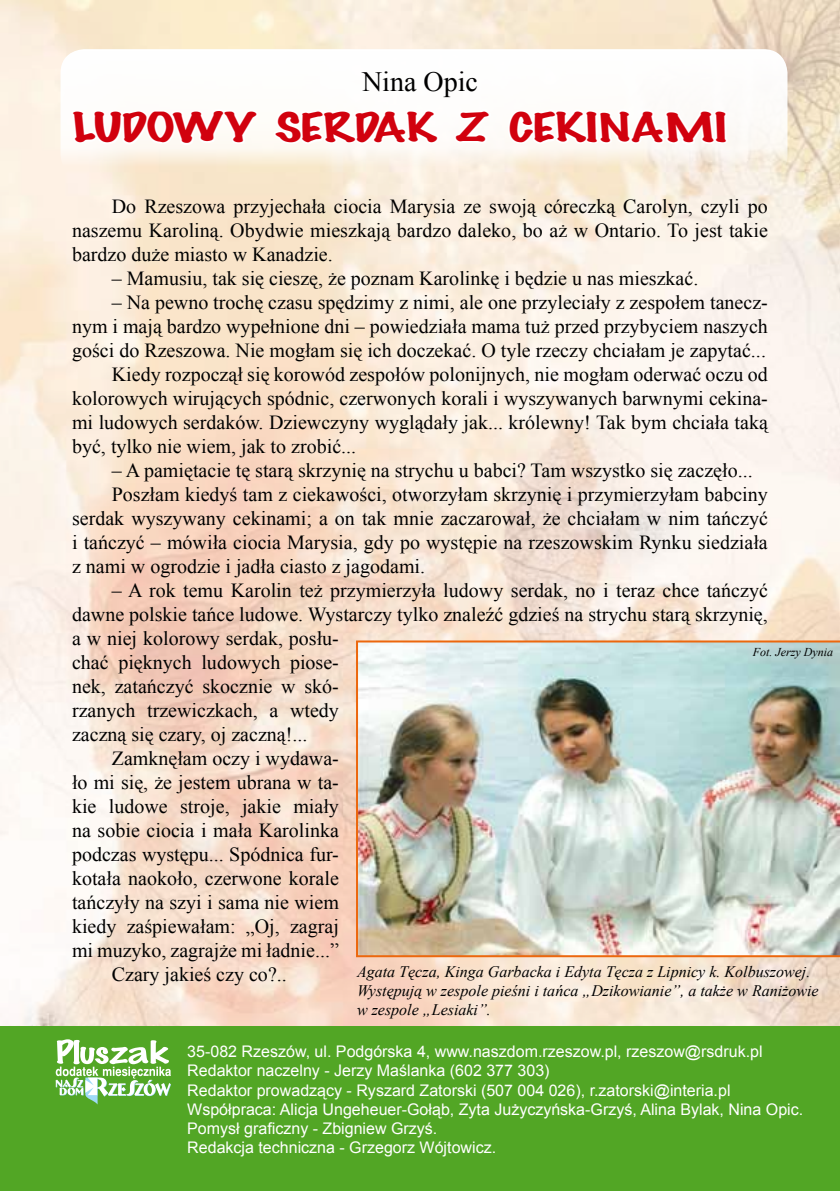
<style>
.page{position:relative;width:840px;height:1191px;background:#fff}
.page>*{position:absolute;margin:0;border:0;box-sizing:border-box;transform-origin:0 0}
.t1{font:40px "FL Pismo Reczne 6";color:#d1010e}
.t2{font:28px "Times New Roman";color:#000}
.t3{font:20px/24px "Times New Roman";color:#000;text-align:justify}
.t4{font:16px/19.2px "Arial";color:#fff}
.t5{font:italic 16px/19.2px "Times New Roman";color:#000}
.t6{font:italic 12px "Times New Roman";color:#000}
</style>
<div class="page">
<svg style="left:60px;top:49px;width:727px;height:130px"></svg>
<div style="left:0;top:1026px;width:839px;height:165px;background:#52a625"></div>
<svg style="left:55px;top:1039px;width:116px;height:65px"></svg>
<svg style="left:68px;top:0;width:193px;height:199px"></svg>
<svg style="left:271px;top:0;width:171px;height:276px"></svg>
<svg style="left:452px;top:106px;width:40px;height:40px"></svg>
<svg style="left:505px;top:0;width:226px;height:276px"></svg>
<img style="left:356px;top:640px;width:483px;height:317px">
<h2 class="t2" style="left:362px;top:63px;width:117px">Nina Opic</h2>
<h1 class="t1" style="left:72px;top:105px;width:656px">LUDOWY SERDAK Z CEKINAMI</h1>
<p class="t3" style="left:72px;top:194px;width:697px;text-indent:40px">Do Rzeszowa przyjechała ciocia Marysia ze swoją córeczką Carolyn, czyli po naszemu Karoliną. Obydwie mieszkają bardzo daleko, bo aż w Ontario. To jest takie bardzo duże miasto w Kanadzie.</p>
<p class="t3" style="left:112px;top:266px;width:587px">– Mamusiu, tak się cieszę, że poznam Karolinkę i będzie u nas mieszkać.</p>
<p class="t3" style="left:112px;top:290px;width:657px">– Na pewno trochę czasu spędzimy z nimi, ale one przyleciały z zespołem tanecz-</p>
<p class="t3" style="left:72px;top:314px;width:697px">nym i mają bardzo wypełnione dni – powiedziała mama tuż przed przybyciem naszych</p>
<p class="t3" style="left:72px;top:338px;width:695px">gości do Rzeszowa. Nie mogłam się ich doczekać. O tyle rzeczy chciałam je zapytać...</p>
<p class="t3" style="left:112px;top:362px;width:657px">Kiedy rozpoczął się korowód zespołów polonijnych, nie mogłam oderwać oczu od</p>
<p class="t3" style="left:72px;top:386px;width:697px">kolorowych wirujących spódnic, czerwonych korali i wyszywanych barwnymi cekina-</p>
<p class="t3" style="left:72px;top:410px;width:697px">mi ludowych serdaków. Dziewczyny wyglądały jak... królewny! Tak bym chciała taką</p>
<p class="t3" style="left:72px;top:434px;width:285px">być, tylko nie wiem, jak to zrobić...</p>
<p class="t3" style="left:112px;top:458px;width:642px">– A pamiętacie tę starą skrzynię na strychu u babci? Tam wszystko się zaczęło...</p>
<p class="t3" style="left:112px;top:482px;width:657px">Poszłam kiedyś tam z ciekawości, otworzyłam skrzynię i przymierzyłam babciny</p>
<p class="t3" style="left:72px;top:506px;width:697px">serdak wyszywany cekinami; a on tak mnie zaczarował, że chciałam w nim tańczyć</p>
<p class="t3" style="left:72px;top:530px;width:697px">i tańczyć – mówiła ciocia Marysia, gdy po występie na rzeszowskim Rynku siedziała</p>
<p class="t3" style="left:72px;top:554px;width:354px">z nami w ogrodzie i jadła ciasto z jagodami.</p>
<p class="t3" style="left:112px;top:578px;width:657px">– A rok temu Karolin też przymierzyła ludowy serdak, no i teraz chce tańczyć</p>
<p class="t3" style="left:72px;top:602px;width:697px">dawne polskie tańce ludowe. Wystarczy tylko znaleźć gdzieś na strychu starą skrzynię,</p>
<p class="t3" style="left:72px;top:626px;width:268px">a w niej kolorowy serdak, posłu-</p>
<p class="t3" style="left:72px;top:650px;width:268px">chać pięknych ludowych piose-</p>
<p class="t3" style="left:72px;top:674px;width:268px">nek, zatańczyć skocznie w skó-</p>
<p class="t3" style="left:72px;top:698px;width:268px">rzanych trzewiczkach, a wtedy</p>
<p class="t3" style="left:72px;top:722px;width:237px">zaczną się czary, oj zaczną!...</p>
<p class="t3" style="left:112px;top:746px;width:228px">Zamknęłam oczy i wydawa-</p>
<p class="t3" style="left:72px;top:770px;width:268px">ło mi się, że jestem ubrana w ta-</p>
<p class="t3" style="left:72px;top:794px;width:268px">kie ludowe stroje, jakie miały</p>
<p class="t3" style="left:72px;top:818px;width:268px">na sobie ciocia i mała Karolinka</p>
<p class="t3" style="left:72px;top:842px;width:268px">podczas występu... Spódnica fur-</p>
<p class="t3" style="left:72px;top:866px;width:268px">kotała naokoło, czerwone korale</p>
<p class="t3" style="left:72px;top:890px;width:268px">tańczyły na szyi i sama nie wiem</p>
<p class="t3" style="left:72px;top:914px;width:268px">kiedy zaśpiewałam: „Oj, zagraj</p>
<p class="t3" style="left:72px;top:938px;width:268px">mi muzyko, zagrajże mi ładnie...”</p>
<p class="t3" style="left:112px;top:962px;width:176px">Czary jakieś czy co?..</p>
<p class="t5" style="left:357px;top:961px;width:463px">Agata Tęcza, Kinga Garbacka i Edyta Tęcza z Lipnicy k. Kolbuszowej.<br>Występują w zespole pieśni i tańca „Dzikowianie”, a także w Raniżowie w zespole „Lesiaki”.</p>
<p class="t6" style="left:752px;top:644px;width:82px">Fot. Jerzy Dynia</p>
<p class="t4" style="left:187px;top:1042px;width:617px">35-082 Rzeszów, ul. Podgórska 4, www.naszdom.rzeszow.pl, rzeszow@rsdruk.pl Redaktor naczelny - Jerzy Maślanka (602 377 303)<br>Redaktor prowadzący - Ryszard Zatorski (507 004 026), r.zatorski@interia.pl Współpraca: Alicja Ungeheuer-Gołąb, Zyta Jużyczyńska-Grzyś, Alina Bylak, Nina Opic.<br>Pomysł graficzny - Zbigniew Grzyś.<br>Redakcja techniczna - Grzegorz Wójtowicz.</p>
</div>
